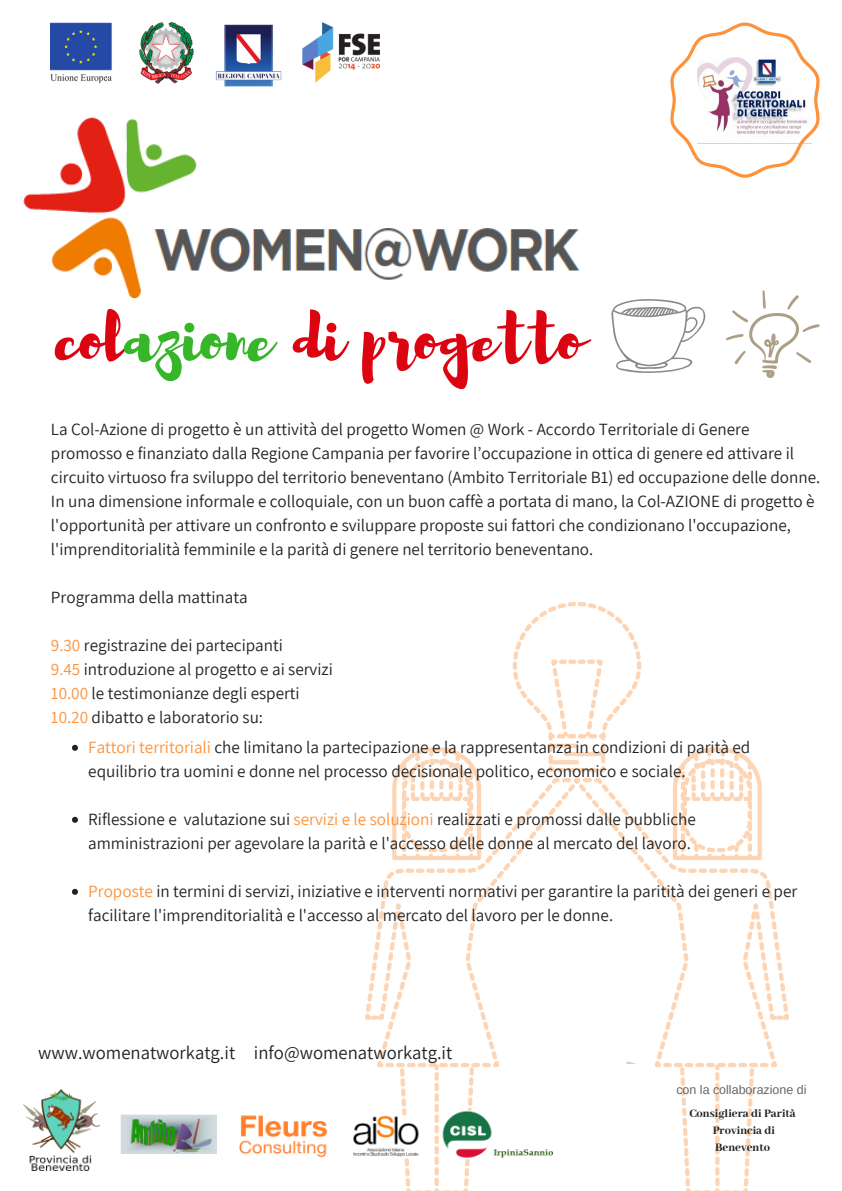
<style>
.page{position:relative;width:842px;height:1191px;background:#fff}
.page>*{position:absolute;margin:0;border:0;box-sizing:border-box;transform-origin:0 0}
.t1{font:65.5px "Brusher";color:#dd0412}
.t2{font:18.7px "Assistant";color:#222}
.t3{font:17.1px/24px "Assistant";color:#222}
.t4{font:800 12.5px/17.2px "Abhaya Libre";color:#222;text-align:center}
.t5{font:12.5px "Arimo";color:#666}
.s1{color:#35b729}
.s2{color:#fd923a}
</style>
<div class="page">
<img style="left:23px;top:117px;width:557px;height:182px">
<svg style="left:670px;top:23px;width:150px;height:155px"></svg>
<img style="left:51px;top:22px;width:328px;height:64px">
<svg style="left:365px;top:602px;width:424px;height:589px"></svg>
<img style="left:23px;top:1088px;width:530px;height:82px">
<svg style="left:611px;top:299px;width:95px;height:74px"></svg>
<svg style="left:726px;top:290px;width:94px;height:88px"></svg>
<svg style="left:72px;top:745px;width:6px;height:6px"></svg>
<svg style="left:72px;top:817px;width:6px;height:6px"></svg>
<svg style="left:72px;top:888px;width:6px;height:6px"></svg>
<h1 class="t1" style="left:55px;top:296px;width:530px">col<span class="s1">azione</span> di progetto</h1>
<p class="t3" style="left:51px;top:417px;width:771px">La Col-Azione di progetto è un attività del progetto Women @ Work - Accordo Territoriale di Genere promosso e finanziato dalla Regione Campania per favorire l’occupazione in ottica di genere ed attivare il circuito virtuoso fra sviluppo del territorio beneventano (Ambito Territoriale B1) ed occupazione delle donne.<br>In una dimensione informale e colloquiale, con un buon caffè a portata di mano, la Col-AZIONE di progetto è l'opportunità per attivare un confronto e sviluppare proposte sui fattori che condizionano l'occupazione, l'imprenditorialità femminile e la parità di genere nel territorio beneventano.</p>
<p class="t3" style="left:51px;top:585px;width:198px">Programma della mattinata</p>
<p class="t3" style="left:51px;top:633px;width:283px"><span class="s2">9.30</span> registrazine dei partecipanti<br><span class="s2">9.45</span> introduzione al progetto e ai servizi <span class="s2">10.00</span> le testimonianze degli esperti <span class="s2">10.20</span> dibatto e laboratorio su:</p>
<p class="t3" style="left:88px;top:735px;width:663px"><span class="s2">Fattori territoriali</span> che limitano la partecipazione e la rappresentanza in condizioni di parità ed equilibrio tra uomini e donne nel processo decisionale politico, economico e sociale.</p>
<p class="t3" style="left:88px;top:806px;width:609px">Riflessione e valutazione sui <span class="s2">servizi e le soluzioni</span> realizzati e promossi dalle pubbliche amministrazioni per agevolare la parità e l'accesso delle donne al mercato del lavoro.</p>
<p class="t3" style="left:88px;top:878px;width:710px"><span class="s2">Proposte</span> in termini di servizi, iniziative e interventi normativi per garantire la paritità dei generi e per facilitare l'imprenditorialità e l'accesso al mercato del lavoro per le donne.</p>
<p class="t2" style="left:38px;top:1040px;width:416px">www.womenatworkatg.it info@womenatworkatg.it</p>
<p class="t5" style="left:676px;top:1082px;width:132px">con la collaborazione di</p>
<p class="t4" style="left:689px;top:1105px;width:108px">Consigliera di Parità<br>Provincia di<br>Benevento</p>
</div>
